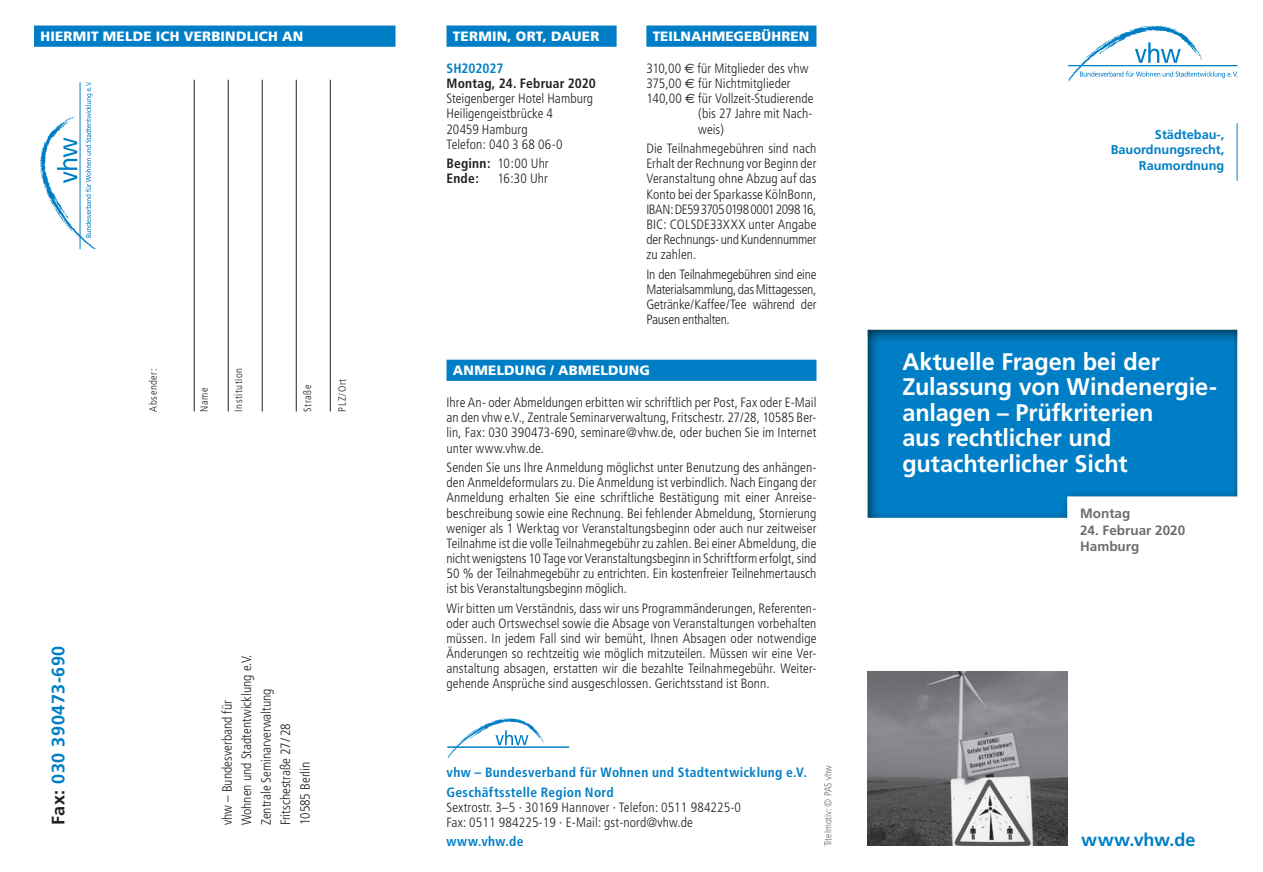
<style>
.page{position:relative;width:1263px;height:872px;background:#fff}
.page>*{position:absolute;margin:0;border:0;box-sizing:border-box;transform-origin:0 0}
.Haupttitel{font:700 24px/25.5px "Frutiger LT Std";letter-spacing:-.005em;color:#fff}
.t1{font:700 18px "Frutiger LT Std";letter-spacing:.03em;color:#007ec5}
.t2{font:700 18px "Frutiger";color:#007ec5}
.Fließtext_Blocksatz{font:300 condensed 13.5px/15.1px "Frutiger";letter-spacing:.005em;color:#231f20;text-align:justify}
.t3{font:300 condensed 13.5px "Frutiger LT Std";color:#231f20}
.Bold_blau{font:700 condensed 13.5px "Frutiger";letter-spacing:.025em;color:#007ec5}
.Blauer_Balken_9mm{font:900 13.5px "Frutiger LT Std";letter-spacing:.015em;color:#fff}
.Fließtext_Flattersat{font:300 condensed 13.5px "Frutiger";letter-spacing:.005em;color:#231f20}
.Datum__Ort{font:700 13.5px "Frutiger";color:#6c6d70}
.Bold{font:700 condensed 13.5px "Frutiger";letter-spacing:.015em;color:#231f20}
.Bold_blau-2{font:700 condensed 13.5px "Frutiger";letter-spacing:-.005em;color:#007ec5}
.t4{font:700 12.75px "Frutiger LT Std";color:#007ec5}
.t5{font:300 condensed 10.5px "Frutiger";letter-spacing:.045em;color:#231f20}
.t6{font:300 condensed 10.05px "Frutiger LT Std";color:#6c6d70}
.s1{color:#231f20}
.s2{font-weight:700}
.s3{font-family:"Euro Sans";font-weight:400;font-stretch:normal}
</style>
<div class="page">
<div style="left:866px;top:329px;width:372px;height:189px;background:#231f20;opacity:.75"></div>
<svg style="left:1068px;top:26px;width:169px;height:56px"></svg>
<hr style="left:194px;top:80px;width:1px;height:331px;background:#231f20">
<hr style="left:228px;top:80px;width:1px;height:331px;background:#231f20">
<hr style="left:262px;top:80px;width:1px;height:331px;background:#231f20">
<hr style="left:296px;top:80px;width:1px;height:331px;background:#231f20">
<hr style="left:330px;top:80px;width:1px;height:331px;background:#231f20">
<svg style="left:40px;top:84px;width:55px;height:164px"></svg>
<div style="left:34px;top:26px;width:361px;height:21px;background:#007ec5"></div>
<div style="left:446px;top:26px;width:171px;height:21px;background:#007ec5"></div>
<div style="left:446px;top:360px;width:370px;height:21px;background:#007ec5"></div>
<hr style="left:1237px;top:123px;width:1px;height:58px;background:#007ec5">
<img style="left:867px;top:671px;width:200px;height:174px">
<hr style="left:447px;top:747px;width:122px;height:1px;background:#007ec5">
<svg style="left:447px;top:718px;width:97px;height:41px"></svg>
<div style="left:646px;top:26px;width:170px;height:21px;background:#007ec5"></div>
<p class="Blauer_Balken_9mm" style="left:40px;top:28px;width:264px">HIERMIT MELDE ICH VERBINDLICH AN</p>
<p class="t5" style="left:147px;top:411px;width:44px;rotate:-90deg">Absender:</p>
<p class="t5" style="left:198px;top:411px;width:25px;rotate:-90deg">Name</p>
<p class="t5" style="left:233px;top:411px;width:45px;rotate:-90deg">Institution</p>
<p class="t5" style="left:302px;top:411px;width:28px;rotate:-90deg">Straße</p>
<p class="t5" style="left:336px;top:411px;width:34px;rotate:-90deg">PLZ/Ort</p>
<p class="t1" style="left:48px;top:825px;width:181px;rotate:-90deg"><span class="s1">Fax:</span> 030 390473-690</p>
<p class="t3" style="left:219px;top:825px;width:127px;rotate:-90deg">vhw – Bundesverband für</p>
<p class="t3" style="left:239px;top:825px;width:173px;rotate:-90deg">Wohnen und Stadtentwicklung e.V.</p>
<p class="t3" style="left:258px;top:825px;width:138px;rotate:-90deg">Zentrale Seminarverwaltung</p>
<p class="t3" style="left:278px;top:825px;width:103px;rotate:-90deg">Fritschestraße 27/28</p>
<p class="t3" style="left:297px;top:825px;width:65px;rotate:-90deg">10585 Berlin</p>
<p class="Blauer_Balken_9mm" style="left:453px;top:28px;width:148px">TERMIN, ORT, DAUER</p>
<p class="Bold_blau-2" style="left:446px;top:60px;width:58px">SH202027</p>
<p class="Bold" style="left:446px;top:75px;width:151px">Montag, 24. Februar 2020</p>
<p class="Fließtext_Flattersat" style="left:446px;top:91px;width:148px">Steigenberger Hotel Hamburg</p>
<p class="Fließtext_Flattersat" style="left:446px;top:106px;width:108px">Heiligengeistbrücke 4</p>
<p class="Fließtext_Flattersat" style="left:446px;top:121px;width:83px">20459 Hamburg</p>
<p class="Fließtext_Flattersat" style="left:446px;top:136px;width:118px">Telefon: 040 3 68 06-0</p>
<p class="Fließtext_Blocksatz" style="left:446px;top:156px;width:104px"><span class="s2">Beginn:</span> 10:00 Uhr</p>
<p class="Bold" style="left:446px;top:171px;width:34px">Ende:</p>
<p class="Fließtext_Blocksatz" style="left:497px;top:171px;width:52px">16:30 Uhr</p>
<p class="Blauer_Balken_9mm" style="left:653px;top:28px;width:158px">TEILNAHMEGEBÜHREN</p>
<p class="Fließtext_Blocksatz" style="left:646px;top:61px;width:164px">310,00 <span class="s3">€</span> für Mitglieder des vhw<br>375,00 <span class="s3">€</span> für Nichtmitglieder</p>
<p class="Fließtext_Blocksatz" style="left:698px;top:91px;width:117px;text-indent:-52px">140,00 <span class="s3">€</span> für Vollzeit-Studierende (bis 27 Jahre mit Nach&shy;weis)</p>
<p class="Fließtext_Blocksatz" style="left:646px;top:141px;width:172px">Die Teilnahmegebühren sind nach Erhalt der Rechnung vor Beginn der Veranstaltung ohne Abzug auf das Konto bei der Sparkasse KölnBonn, IBAN: DE59 3705 0198 0001 2098 16, BIC: COLSDE33XXX unter Angabe der Rechnungs- und Kundennummer zu zahlen.</p>
<p class="Fließtext_Blocksatz" style="left:646px;top:266px;width:172px">In den Teilnahmegebühren sind eine Materialsammlung, das Mittagessen, Getränke/Kaffee/Tee während der Pausen enthalten.</p>
<p class="Blauer_Balken_9mm" style="left:453px;top:362px;width:199px">ANMELDUNG / ABMELDUNG</p>
<p class="Fließtext_Blocksatz" style="left:446px;top:395px;width:371px">Ihre An- oder Abmeldungen erbitten wir schriftlich per Post, Fax oder E-Mail an den vhw e.V., Zentrale Seminarverwaltung, Fritschestr. 27/28, 10585 Ber&shy;lin, Fax: 030 390473-690, seminare@vhw.de, oder buchen Sie im Internet unter www.vhw.de.</p>
<p class="Fließtext_Blocksatz" style="left:446px;top:460px;width:371px">Senden Sie uns Ihre Anmeldung möglichst unter Benutzung des anhängen&shy;den Anmeldeformulars zu. Die Anmeldung ist verbindlich. Nach Eingang der Anmeldung erhalten Sie eine schriftliche Bestätigung mit einer Anreise&shy;beschreibung sowie eine Rechnung. Bei fehlender Abmeldung, Stornierung weniger als 1 Werktag vor Veranstaltungsbeginn oder auch nur zeitweiser Teilnahme ist die volle Teilnahmegebühr zu zahlen. Bei einer Abmeldung, die nicht wenigstens 10 Tage vor Veranstaltungsbeginn in Schriftform erfolgt, sind 50 % der Teilnahmegebühr zu entrichten. Ein kostenfreier Teilnehmertausch ist bis Veranstaltungsbeginn möglich.</p>
<p class="Fließtext_Blocksatz" style="left:446px;top:600px;width:371px">Wir bitten um Verständnis, dass wir uns Programmänderungen, Referenten&shy;oder auch Ortswechsel sowie die Absage von Veranstaltungen vorbehalten müssen. In jedem Fall sind wir bemüht, Ihnen Absagen oder notwendige Änderungen so rechtzeitig wie möglich mitzuteilen. Müssen wir eine Ver&shy;anstaltung absagen, erstatten wir die bezahlte Teilnahmegebühr. Weiter&shy;gehende Ansprüche sind ausgeschlossen. Gerichtsstand ist Bonn.</p>
<p class="Bold_blau" style="left:446px;top:764px;width:362px">vhw – Bundesverband für Wohnen und Stadtentwicklung e.V.</p>
<p class="Bold_blau" style="left:446px;top:784px;width:169px">Geschäftsstelle Region Nord</p>
<p class="Fließtext_Blocksatz" style="left:446px;top:800px;width:296px">Sextrostr. 3–5 · 30169 Hannover · Telefon: 0511 984225-0</p>
<p class="Fließtext_Blocksatz" style="left:446px;top:815px;width:248px">Fax: 0511 984225-19 · E-Mail: gst-nord@vhw.de</p>
<p class="Bold_blau" style="left:446px;top:833px;width:78px">www.vhw.de</p>
<p class="t6" style="left:822px;top:846px;width:83px;rotate:-90deg">Titelmotiv: © PAS vhw</p>
<p class="t4" style="left:1155px;top:127px;width:71px">Städtebau-,</p>
<p class="t4" style="left:1111px;top:142px;width:115px">Bauordnungsrecht,</p>
<p class="t4" style="left:1139px;top:158px;width:87px">Raumordnung</p>
<p class="Haupttitel" style="left:902px;top:348px;width:316px">Aktuelle Fragen bei der<br>Zulassung von Windenergie&shy;anlagen – Prüfkriterien<br>aus rechtlicher und gutachterlicher Sicht</p>
<p class="Datum__Ort" style="left:1080px;top:506px;width:52px">Montag</p>
<p class="Datum__Ort" style="left:1080px;top:522px;width:107px">24. Februar 2020</p>
<p class="Datum__Ort" style="left:1080px;top:539px;width:61px">Hamburg</p>
<p class="t2" style="left:1081px;top:829px;width:116px">www.vhw.de</p>
</div>
